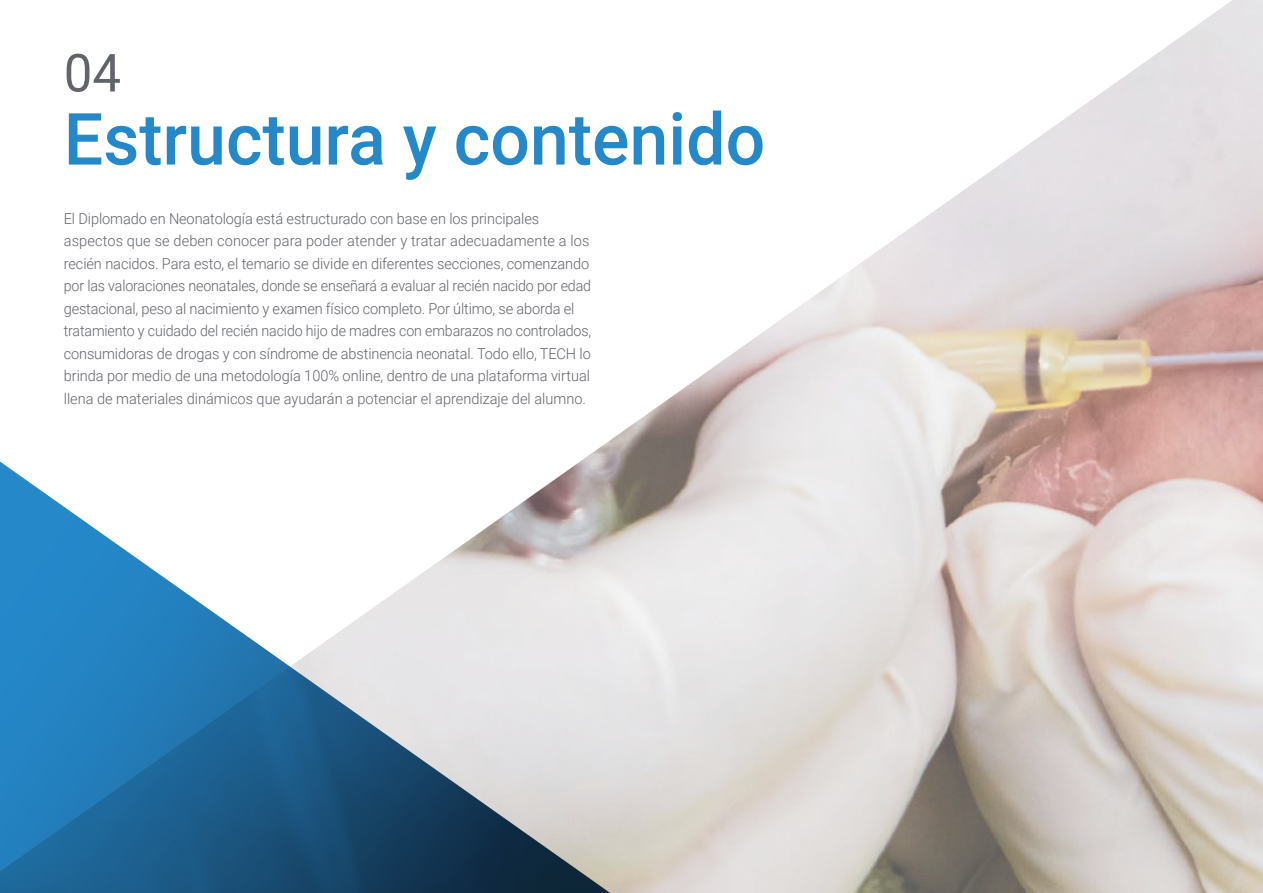
<style>
.page{position:relative;width:1263px;height:893px;background:#fff}
.page>*{position:absolute;margin:0;border:0;box-sizing:border-box;transform-origin:0 0}
.t1{font:500 72px "Roboto";color:#2488c9}
.t2{font:52.5px "Roboto";color:#61646a}
.t3{font:300 15px/22.5px "Roboto";letter-spacing:-.005em;color:#61646a}
</style>
<div class="page">
<img style="left:602px;top:0;width:661px;height:893px">
<svg style="left:0;top:446px;width:640px;height:447px"></svg>
<h2 class="t2" style="left:64px;top:36px;width:59px">04</h2>
<h1 class="t1" style="left:64px;top:89px;width:703px">Estructura y contenido</h1>
<p class="t3" style="left:64px;top:207px;width:529px">El Diplomado en Neonatología está estructurado con base en los principales aspectos que se deben conocer para poder atender y tratar adecuadamente a los recién nacidos. Para esto, el temario se divide en diferentes secciones, comenzando por las valoraciones neonatales, donde se enseñará a evaluar al recién nacido por edad gestacional, peso al nacimiento y examen físico completo. Por último, se aborda el tratamiento y cuidado del recién nacido hijo de madres con embarazos no controlados, consumidoras de drogas y con síndrome de abstinencia neonatal. Todo ello, TECH lo brinda por medio de una metodología 100% online, dentro de una plataforma virtual llena de materiales dinámicos que ayudarán a potenciar el aprendizaje del alumno.</p>
</div>
